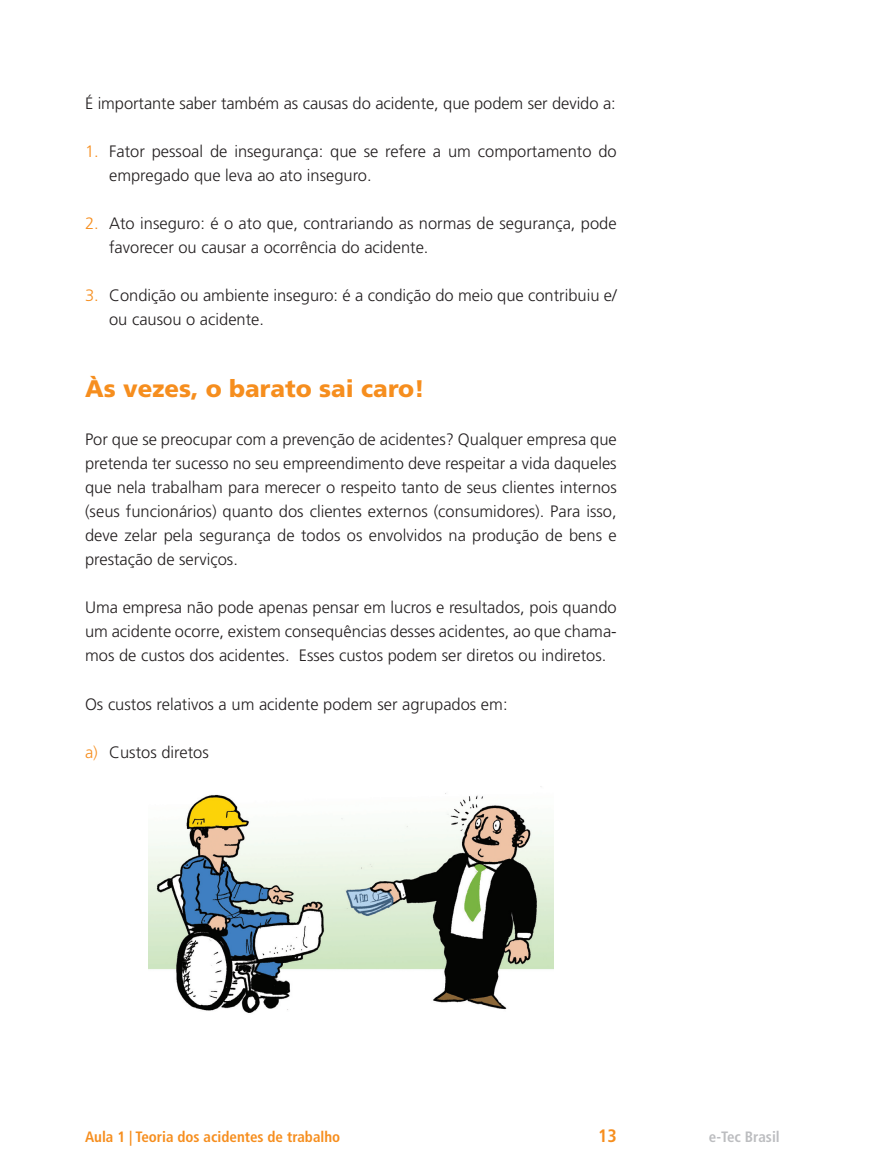
<style>
.page{position:relative;width:872px;height:1170px;background:#fff}
.page>*{position:absolute;margin:0;border:0;box-sizing:border-box;transform-origin:0 0}
.t1{font:900 24px "Frutiger LT Std";color:#f68e1e}
.t2{font:700 condensed 18px "Frutiger LT Std";color:#f68e1e}
.t3{font:300 16.5px/24px "Frutiger LT Std";color:#231f20}
.t4{font:700 condensed 15px "Frutiger LT Std";color:#f68e1e}
.t5{font:700 condensed 15px "Frutiger LT Std";color:#bcbdc0}
.s1{color:#f68e1e}
</style>
<div class="page">
<img style="left:148px;top:786px;width:405px;height:227px">
<p class="t3" style="left:85px;top:92px;width:532px">É importante saber também as causas do acidente, que podem ser devido a:</p>
<p class="t3" style="left:109px;top:140px;width:509px;text-indent:-24px"><span class="s1">1.</span> Fator pessoal de insegurança: que se refere a um comportamento do empregado que leva ao ato inseguro.</p>
<p class="t3" style="left:109px;top:212px;width:509px;text-indent:-24px"><span class="s1">2.</span> Ato inseguro: é o ato que, contrariando as normas de segurança, pode favorecer ou causar a ocorrência do acidente.</p>
<p class="t3" style="left:109px;top:284px;width:509px;text-indent:-24px"><span class="s1">3.</span> Condição ou ambiente inseguro: é a condição do meio que contribuiu e/ ou causou o acidente.</p>
<h1 class="t1" style="left:85px;top:374px;width:341px">Às vezes, o barato sai caro!</h1>
<p class="t3" style="left:85px;top:428px;width:533px;text-align:justify">Por que se preocupar com a prevenção de acidentes? Qualquer empresa que pretenda ter sucesso no seu empreendimento deve respeitar a vida daqueles que nela trabalham para merecer o respeito tanto de seus clientes internos (seus funcionários) quanto dos clientes externos (consumidores). Para isso, deve zelar pela segurança de todos os envolvidos na produção de bens e prestação de serviços.</p>
<p class="t3" style="left:85px;top:596px;width:533px;text-align:justify">Uma empresa não pode apenas pensar em lucros e resultados, pois quando um acidente ocorre, existem consequências desses acidentes, ao que chama&shy;mos de custos dos acidentes. Esses custos podem ser diretos ou indiretos.</p>
<p class="t3" style="left:85px;top:692px;width:424px">Os custos relativos a um acidente podem ser agrupados em:</p>
<p class="t3" style="left:85px;top:740px;width:125px"><span class="s1">a)</span> Custos diretos</p>
<p class="t4" style="left:85px;top:1127px;width:257px">Aula 1 | Teoria dos acidentes de trabalho</p>
<p class="t2" style="left:598px;top:1124px;width:20px">13</p>
<p class="t5" style="left:709px;top:1127px;width:72px">e-Tec Brasil</p>
</div>
